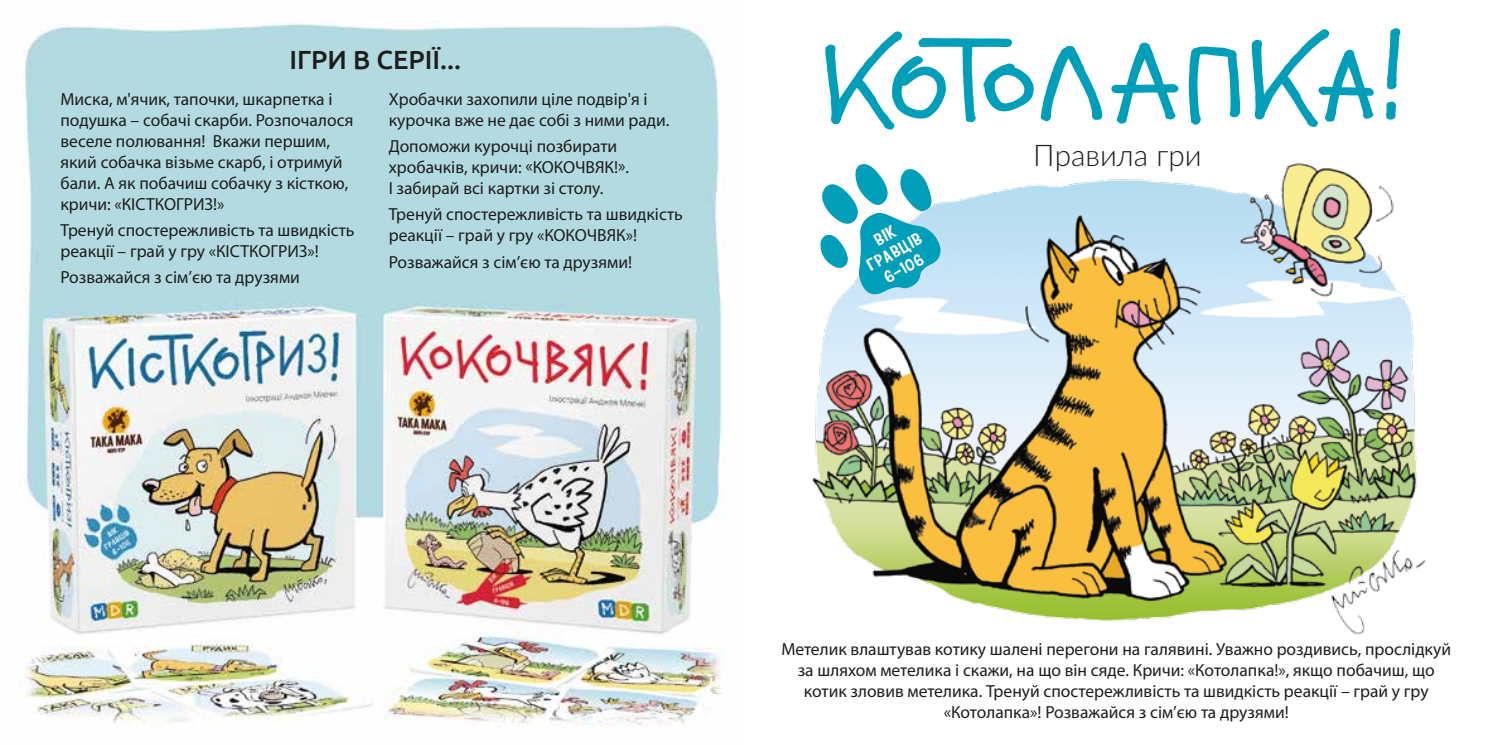
<style>
.page{position:relative;width:1489px;height:745px;background:#fff}
.page>*{position:absolute;margin:0;border:0;box-sizing:border-box;transform-origin:0 0}
.t1{font:300 29.75px "Lato";color:#1d1d1b}
.t2{font:500 26.25px "Ubuntu";color:#1d1d1b}
.t3{font:22.57px/18.7px "Cartonsix NC";color:#fff;text-align:center}
.t4{font:17.5px/21px "Myriad Pro";color:#1d1d1b}
</style>
<div class="page">
<img style="left:812px;top:163px;width:614px;height:472px">
<img style="left:20px;top:23px;width:703px;height:704px">
<svg style="left:1111px;top:43px;width:67px;height:81px"></svg>
<svg style="left:1188px;top:47px;width:51px;height:78px"></svg>
<svg style="left:1251px;top:29px;width:122px;height:98px"></svg>
<svg style="left:1040px;top:46px;width:62px;height:75px"></svg>
<svg style="left:825px;top:31px;width:208px;height:98px"></svg>
<svg style="left:1386px;top:28px;width:14px;height:61px"></svg>
<svg style="left:1386px;top:101px;width:10px;height:19px"></svg>
<svg style="left:819px;top:163px;width:121px;height:132px"></svg>
<h2 class="t2" style="left:289px;top:43px;width:173px">ІГРИ В СЕРІЇ...</h2>
<p class="t4" style="left:60px;top:88px;width:294px">Миска, м'ячик, тапочки, шкарпетка і подушка – собачі скарби. Розпочалося веселе полювання! Вкажи першим, який собачка візьме скарб, і отримуй бали. А як побачиш собачку з кісткою, кричи: «КІСТКОГРИЗ!»</p>
<p class="t4" style="left:60px;top:219px;width:296px">Тренуй спостережливість та швидкість реакції – грай у гру «КІСТКОГРИЗ»!</p>
<p class="t4" style="left:60px;top:267px;width:241px">Розважайся з сім’єю та друзями</p>
<p class="t4" style="left:389px;top:88px;width:282px">Хробачки захопили ціле подвір'я і курочка вже не дає собі з ними ради.</p>
<p class="t4" style="left:389px;top:135px;width:242px">Допоможи курочці позбирати хробачків, кричи: «КОКОЧВЯК!».<br>І забирай всі картки зі столу.</p>
<p class="t4" style="left:389px;top:204px;width:296px">Тренуй спостережливість та швидкість реакції – грай у гру «КОКОЧВЯК»!</p>
<p class="t4" style="left:389px;top:251px;width:245px">Розважайся з сім’єю та друзями!</p>
<p class="t3" style="left:854px;top:240px;width:61px;rotate:-29deg">вік гравців<br>6-106</p>
<h1 class="t1" style="left:1033px;top:135px;width:170px">Правила гри</h1>
<p class="t4" style="left:781px;top:638px;width:671px;text-align:center">Метелик влаштував котику шалені перегони на галявині. Уважно роздивись, прослідкуй за шляхом метелика і скажи, на що він сяде. Кричи: «Котолапка!», якщо побачиш, що котик зловив метелика. Тренуй спостережливість та швидкість реакції – грай у гру «Котолапка»! Розважайся з сім’єю та друзями!</p>
</div>
